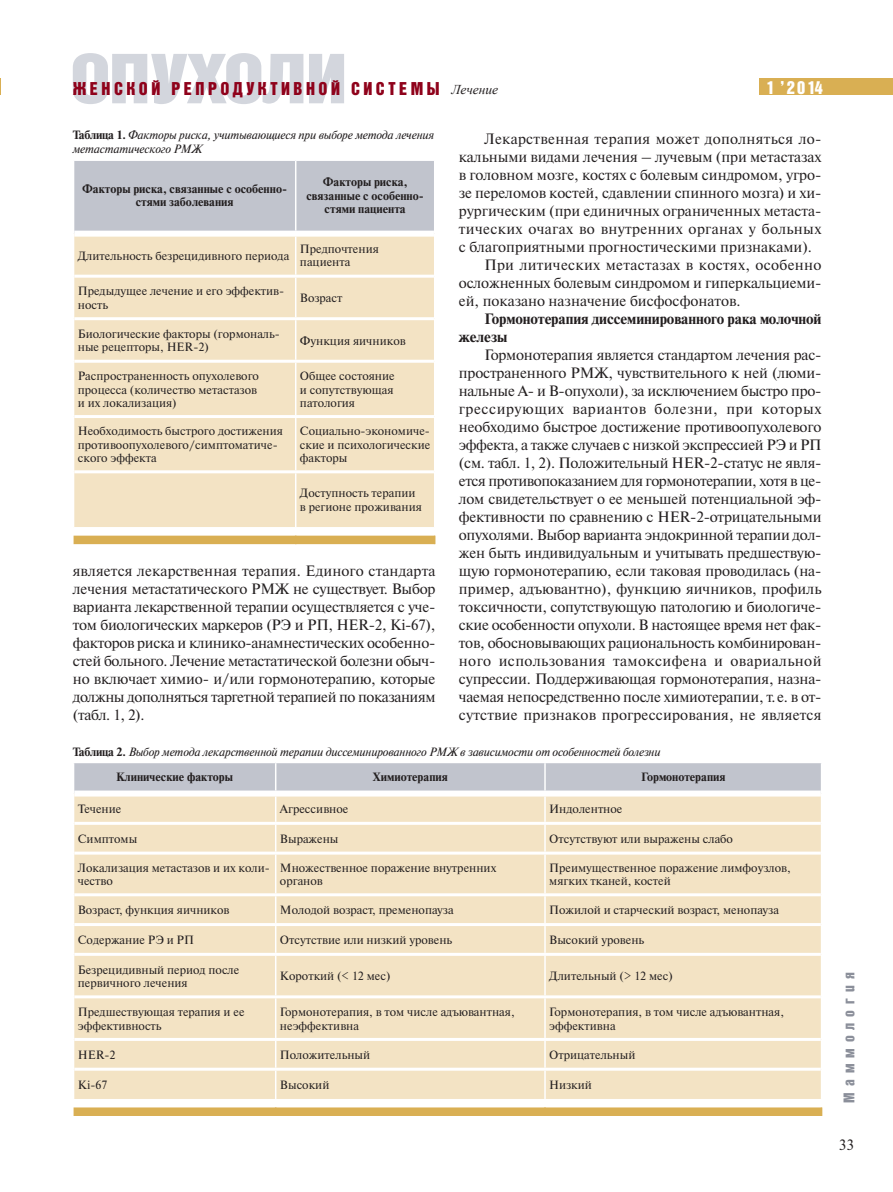
<style>
.page{position:relative;width:893px;height:1192px;background:#fff}
.page>*{position:absolute;margin:0;border:0;box-sizing:border-box;transform-origin:0 0}
.t1{font:18px "Bastion Kontrast Alt C";letter-spacing:.195em;color:#8f021b}
.t2{font:18px "Bastion Kontrast Alt C";color:#fff}
.t3{font:15px/18px "Newton C";color:#231f20;text-align:justify}
.t4{font:15px "Newton C";letter-spacing:.02em;color:#231f20}
.t5{font:700 15px/18px "Newton C";letter-spacing:-.005em;color:#231f20}
.t6{font:15px "Newton C";letter-spacing:.025em;color:#231f20}
.t7{font:15px "Bastion Kontrast Alt C";letter-spacing:.4em;color:#8b8f9a}
.t8{font:italic 13.5px "Times New Roman";color:#231f20}
.t9{font:12px/13.5px "Newton C";color:#231f20}
.t10{font:italic 12px/14.4px "Newton C";letter-spacing:-.015em;color:#231f20}
.t11{font:700 12px/13.5px "Newton C";color:#231f20;text-align:center}
.s1{font-weight:700;font-style:normal}
</style>
<div class="page">
<svg style="left:73px;top:53px;width:230px;height:51px"></svg>
<svg style="left:309px;top:54px;width:35px;height:49px"></svg>
<svg style="left:0;top:79px;width:1px;height:16px"></svg>
<div style="left:759px;top:79px;width:134px;height:16px;background:#d9af53"></div>
<div style="left:74px;top:161px;width:360px;height:70px;background:#c1c4cd"></div>
<div style="left:74px;top:237px;width:360px;height:290px;background:#f3e3c4"></div>
<hr style="left:295px;top:161px;width:1px;height:70px;background:#fff">
<hr style="left:295px;top:237px;width:1px;height:38px;background:#fff">
<hr style="left:295px;top:278px;width:1px;height:39px;background:#fff">
<hr style="left:295px;top:320px;width:1px;height:40px;background:#fff">
<hr style="left:295px;top:363px;width:1px;height:52px;background:#fff">
<hr style="left:295px;top:418px;width:1px;height:52px;background:#fff">
<hr style="left:295px;top:473px;width:1px;height:54px;background:#fff">
<hr style="left:74px;top:275px;width:360px;height:3px;background:#fff">
<hr style="left:74px;top:317px;width:360px;height:3px;background:#fff">
<hr style="left:74px;top:360px;width:360px;height:3px;background:#fff">
<hr style="left:74px;top:415px;width:360px;height:3px;background:#fff">
<hr style="left:74px;top:470px;width:360px;height:3px;background:#fff">
<svg style="left:74px;top:535px;width:361px;height:9px"></svg>
<div style="left:74px;top:854px;width:746px;height:184px;background:#f3e3c4"></div>
<svg style="left:74px;top:763px;width:746px;height:88px"></svg>
<hr style="left:544px;top:825px;width:2px;height:26px;background:#fff">
<hr style="left:275px;top:854px;width:1px;height:39px;background:#fff">
<hr style="left:544px;top:854px;width:2px;height:39px;background:#fff">
<hr style="left:544px;top:896px;width:2px;height:27px;background:#fff">
<svg style="left:275px;top:896px;width:1px;height:56px"></svg>
<hr style="left:544px;top:926px;width:2px;height:26px;background:#fff">
<hr style="left:275px;top:955px;width:1px;height:40px;background:#fff">
<hr style="left:544px;top:955px;width:2px;height:40px;background:#fff">
<hr style="left:275px;top:998px;width:1px;height:40px;background:#fff">
<hr style="left:544px;top:998px;width:2px;height:40px;background:#fff">
<hr style="left:74px;top:822px;width:746px;height:3px;background:#fff">
<hr style="left:74px;top:893px;width:746px;height:3px;background:#fff">
<hr style="left:74px;top:923px;width:746px;height:3px;background:#fff">
<hr style="left:74px;top:952px;width:746px;height:3px;background:#fff">
<hr style="left:74px;top:995px;width:746px;height:3px;background:#fff">
<div style="left:74px;top:790px;width:746px;height:6px;background:#fff"></div>
<svg style="left:74px;top:1041px;width:748px;height:75px"></svg>
<p class="t1" style="left:73px;top:82px;width:368px">ЖЕНСКОЙ РЕПРОДУКТИВНОЙ СИСТЕМЫ</p>
<p class="t8" style="left:451px;top:82px;width:48px">Лечение</p>
<p class="t2" style="left:766px;top:81px;width:58px">1 ’ 2 0 14</p>
<p class="t10" style="left:73px;top:129px;width:363px"><span class="s1">Таблица 1.</span> Факторы риска, учитывающиеся при выборе метода лечения метастатического РМЖ</p>
<p class="t11" style="left:82px;top:183px;width:206px">Факторы риска, связанные с особенно&shy;стями заболевания</p>
<p class="t11" style="left:306px;top:176px;width:119px">Факторы риска, связанные с особенно&shy;стями пациента</p>
<p class="t9" style="left:78px;top:250px;width:213px">Длительность безрецидивного периода</p>
<p class="t9" style="left:300px;top:243px;width:80px">Предпочтения пациента</p>
<p class="t9" style="left:78px;top:285px;width:208px">Предыдущее лечение и его эффектив&shy;ность</p>
<p class="t9" style="left:300px;top:292px;width:44px">Возраст</p>
<p class="t9" style="left:78px;top:328px;width:204px">Биологические факторы (гормональ&shy;ные рецепторы, HER-2)</p>
<p class="t9" style="left:300px;top:335px;width:107px">Функция яичников</p>
<p class="t9" style="left:78px;top:370px;width:183px">Распространенность опухолевого процесса (количество метастазов и их локализация)</p>
<p class="t9" style="left:300px;top:370px;width:96px;text-align:justify">Общее состояние и сопутствующая патология</p>
<p class="t9" style="left:78px;top:425px;width:207px">Необходимость быстрого достижения противоопухолевого / симптоматиче&shy;ского эффекта</p>
<p class="t9" style="left:300px;top:425px;width:132px;text-align:justify">Социально-экономиче&shy;ские и психологические факторы</p>
<p class="t9" style="left:300px;top:487px;width:123px">Доступность терапии в регионе проживания</p>
<p class="t3" style="left:73px;top:563px;width:364px">является лекарственная терапия. Единого стандарта лечения метастатического РМЖ не существует. Выбор варианта лекарственной терапии осуществляется с уче&shy;том биологических маркеров (РЭ и РП, HER-2, Ki-67), факторов риска и клинико-анамнестических особенно&shy;стей больного. Лечение метастатической болезни обыч&shy;но включает химио- и / или гормонотерапию, которые должны дополняться таргетной терапией по показаниям (табл. 1, 2).</p>
<p class="t4" style="left:484px;top:133px;width:338px">Лекарственная терапия может дополняться ло-</p>
<p class="t3" style="left:459px;top:149px;width:364px">кальными видами лечения – лучевым (при метастазах</p>
<p class="t3" style="left:459px;top:167px;width:364px">в головном мозге, костях с болевым синдромом, угро-</p>
<p class="t3" style="left:459px;top:185px;width:364px">зе переломов костей, сдавлении спинного мозга) и хи-</p>
<p class="t3" style="left:459px;top:203px;width:364px">рургическим (при единичных ограниченных метаста-</p>
<p class="t6" style="left:459px;top:223px;width:364px">тических очагах во внутренних органах у больных</p>
<p class="t3" style="left:459px;top:239px;width:355px">с благоприятными прогностическими признаками).</p>
<p class="t4" style="left:484px;top:259px;width:338px">При литических метастазах в костях, особенно</p>
<p class="t3" style="left:459px;top:275px;width:364px">осложненных болевым синдромом и гиперкальциеми-</p>
<p class="t3" style="left:459px;top:293px;width:283px">ей, показано назначение бисфосфонатов.</p>
<p class="t5" style="left:459px;top:311px;width:364px;text-indent:26px">Гормонотерапия диссеминированного рака молочной железы</p>
<p class="t3" style="left:459px;top:347px;width:364px;text-indent:26px">Гормонотерапия является стандартом лечения рас&shy;пространенного РМЖ, чувствительного к ней (люми&shy;нальные А- и В-опухоли), за исключением быстро про&shy;грессирующих вариантов болезни, при которых необходимо быстрое достижение противоопухолевого эффекта, а также случаев с низкой экспрессией РЭ и РП (см. табл. 1, 2). Положительный HER-2-статус не явля&shy;ется противопоказанием для гормонотерапии, хотя в це&shy;лом свидетельствует о ее меньшей потенциальной эф&shy;фективности по сравнению с HER-2-отрицательными опухолями. Выбор варианта эндокринной терапии дол&shy;жен быть индивидуальным и учитывать предшествую&shy;щую гормонотерапию, если таковая проводилась (на&shy;пример, адъювантно), функцию яичников, профиль токсичности, сопутствующую патологию и биологиче&shy;ские особенности опухоли. В настоящее время нет фак&shy;тов, обосновывающих рациональность комбинирован&shy;ного использования тамоксифена и овариальной супрессии. Поддерживающая гормонотерапия, назна&shy;чаемая непосредственно после химиотерапии, т. е. в от&shy;сутствие признаков прогрессирования, не является</p>
<p class="t10" style="left:116px;top:740px;width:546px;line-height:24.9px;text-indent:-43px"><span class="s1">Таблица 2.</span> Выбор метода лекарственной терапии диссеминированного РМЖ в зависимости от особенностей болезни<br><span class="s1">Клинические факторы</span></p>
<p class="t11" style="left:373px;top:770px;width:76px">Химиотерапия</p>
<p class="t11" style="left:641px;top:770px;width:86px">Гормонотерапия</p>
<p class="t9" style="left:78px;top:803px;width:45px">Течение</p>
<p class="t9" style="left:280px;top:803px;width:70px">Агрессивное</p>
<p class="t9" style="left:549px;top:803px;width:75px">Индолентное</p>
<p class="t9" style="left:78px;top:833px;width:61px">Симптомы</p>
<p class="t9" style="left:280px;top:833px;width:60px">Выражены</p>
<p class="t9" style="left:549px;top:833px;width:185px">Отсутствуют или выражены слабо</p>
<p class="t9" style="left:78px;top:862px;width:193px">Локализация метастазов и их коли&shy;чество</p>
<p class="t9" style="left:280px;top:862px;width:218px">Множественное поражение внутренних органов</p>
<p class="t9" style="left:549px;top:862px;width:243px">Преимущественное поражение лимфоузлов, мягких тканей, костей</p>
<p class="t9" style="left:78px;top:904px;width:153px">Возраст, функция яичников</p>
<p class="t9" style="left:280px;top:904px;width:175px">Молодой возраст, пременопауза</p>
<p class="t9" style="left:549px;top:904px;width:231px">Пожилой и старческий возраст, менопауза</p>
<p class="t9" style="left:78px;top:934px;width:118px">Содержание РЭ и РП</p>
<p class="t9" style="left:280px;top:934px;width:174px">Отсутствие или низкий уровень</p>
<p class="t9" style="left:549px;top:934px;width:96px">Высокий уровень</p>
<p class="t9" style="left:78px;top:963px;width:163px">Безрецидивный период после первичного лечения</p>
<p class="t9" style="left:280px;top:970px;width:112px">Короткий (&lt; 12 мес)</p>
<p class="t9" style="left:549px;top:970px;width:125px">Длительный (&gt; 12 мес)</p>
<p class="t9" style="left:78px;top:1006px;width:168px">Предшествующая терапия и ее эффективность</p>
<p class="t9" style="left:280px;top:1006px;width:236px">Гормонотерапия, в том числе адъювантная, неэффективна</p>
<p class="t9" style="left:549px;top:1006px;width:236px">Гормонотерапия, в том числе адъювантная, эффективна</p>
<p class="t9" style="left:78px;top:1049px;width:39px">HER-2</p>
<p class="t9" style="left:280px;top:1049px;width:92px">Положительный</p>
<p class="t9" style="left:549px;top:1049px;width:88px">Отрицательный</p>
<p class="t9" style="left:78px;top:1079px;width:31px">Ki-67</p>
<p class="t9" style="left:280px;top:1079px;width:51px">Высокий</p>
<p class="t9" style="left:549px;top:1079px;width:44px">Низкий</p>
<p class="t7" style="left:843px;top:1102px;width:131px;rotate:-90deg">Маммология</p>
<p class="t3" style="left:839px;top:1136px;width:17px">33</p>
</div>
